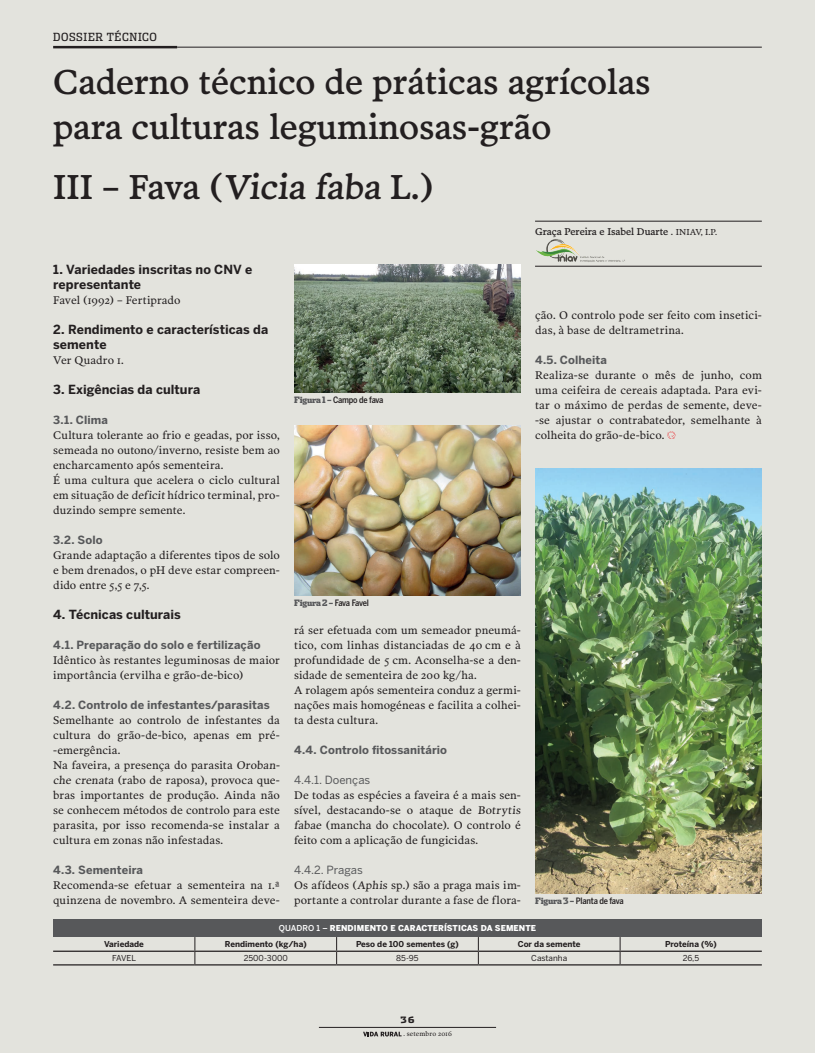
<style>
.page{position:relative;width:815px;height:1053px;background:#fff}
.page>*{position:absolute;margin:0;border:0;box-sizing:border-box;transform-origin:0 0}
.t1{font:35px/45px "Poynter Text Roman Four";color:#231f20}
.t2{font:35px "Poynter Text Roman Four";letter-spacing:-.02em;color:#231f20}
.t3{font:700 12.5px/15px "Benton Sans";letter-spacing:.005em;color:#231f20}
.t4{font:11.25px/15px "Poynter Text Roman Two";letter-spacing:.005em;color:#231f20}
.t5{font:700 11.25px "Benton Sans";letter-spacing:.01em;color:#57585a}
.t6{font:11.25px "Benton Sans";color:#57585a}
.t7{font:11.25px "Dispatch Cond";letter-spacing:.055em;color:#231f20}
.t8{font:10px "Poynter Text Roman Four";color:#231f20}
.t9{font:500 8.75px "Benton Sans Cond";letter-spacing:-.025em;color:#231f20}
.t10{font:900 8.75px "Dispatch";color:#231f20}
.t11{font:700 8.12px "Benton Sans";color:#231f20}
.t12{font:900 8.12px "Benton Sans";letter-spacing:.01em;color:#fff}
.t13{font:8.12px "Benton Sans";color:#231f20}
.t14{font:6.75px "Poynter Text Roman Two";letter-spacing:.02em;color:#231f20}
.s1{font-family:"Poynter Text Roman Two"}
.s2{font-family:"Poynter Text Roman Two";font-size:8.75px}
.s3{font-family:"Dispatch Cond";font-weight:900;color:#57585a}
.s4{font-weight:500}
</style>
<div class="page">
<div style="left:0;top:0;width:815px;height:1052px;background:#e3e3dd"></div>
<hr style="left:53px;top:46px;width:124px;height:2px;background:#231f20">
<svg style="left:363px;top:1031px;width:39px;height:5px"></svg>
<hr style="left:319px;top:1027px;width:177px;height:1px;background:#231f20">
<hr style="left:177px;top:47px;width:585px;height:1px;background:#231f20">
<svg style="left:667px;top:431px;width:8px;height:8px"></svg>
<hr style="left:535px;top:221px;width:227px;height:1px;background:#231f20">
<hr style="left:535px;top:266px;width:227px;height:1px;background:#231f20">
<img style="left:536px;top:239px;width:89px;height:23px">
<div style="left:53px;top:919px;width:709px;height:17px;background:#57585a"></div>
<svg style="left:195px;top:936px;width:1px;height:28px"></svg>
<svg style="left:336px;top:936px;width:1px;height:28px"></svg>
<svg style="left:478px;top:936px;width:1px;height:28px"></svg>
<svg style="left:620px;top:936px;width:1px;height:28px"></svg>
<hr style="left:53px;top:950px;width:142px;height:1px;background:#231f20">
<hr style="left:195px;top:950px;width:142px;height:1px;background:#231f20">
<hr style="left:337px;top:950px;width:141px;height:1px;background:#231f20">
<hr style="left:478px;top:950px;width:142px;height:1px;background:#231f20">
<hr style="left:620px;top:950px;width:142px;height:1px;background:#231f20">
<hr style="left:53px;top:964px;width:142px;height:1px;background:#231f20">
<hr style="left:195px;top:964px;width:142px;height:1px;background:#231f20">
<hr style="left:337px;top:964px;width:141px;height:1px;background:#231f20">
<hr style="left:478px;top:964px;width:142px;height:1px;background:#231f20">
<hr style="left:620px;top:964px;width:142px;height:1px;background:#231f20">
<img style="left:294px;top:265px;width:227px;height:127px">
<img style="left:535px;top:468px;width:227px;height:425px">
<img style="left:294px;top:425px;width:227px;height:170px">
<p class="t7" style="left:53px;top:30px;width:105px">DOSSIER TÉCNICO</p>
<p class="t7" style="left:53px;top:30px;width:49px">CABEÇA</p>
<h1 class="t1" style="left:53px;top:58px;width:599px">Caderno técnico de práticas agrícolas para culturas leguminosas-grão</h1>
<h1 class="t2" style="left:53px;top:165px;width:382px">III – Fava (Vicia faba L.)</h1>
<p class="t8" style="left:535px;top:225px;width:184px">Graça Pereira e Isabel Duarte <span class="s1">.</span> <span class="s2">INIAV, I.P.</span></p>
<p class="t3" style="left:53px;top:262px;width:201px">1. Variedades inscritas no CNV e representante</p>
<p class="t4" style="left:53px;top:292px;width:129px">Favel (1992) – Fertiprado</p>
<p class="t3" style="left:53px;top:322px;width:217px">2. Rendimento e características da semente</p>
<p class="t4" style="left:53px;top:352px;width:72px">Ver Quadro 1.</p>
<p class="t3" style="left:53px;top:382px;width:149px">3. Exigências da cultura</p>
<p class="t5" style="left:53px;top:413px;width:56px">3.1. Clima</p>
<p class="t4" style="left:53px;top:427px;width:228px">Cultura tolerante ao frio e geadas, por isso, semeada no outono/inverno, resiste bem ao encharcamento após sementeira.<br>É uma cultura que acelera o ciclo cultural em situação de deficit hídrico terminal, pro&shy;duzindo sempre semente.</p>
<p class="t5" style="left:53px;top:533px;width:51px">3.2. Solo</p>
<p class="t4" style="left:53px;top:547px;width:228px;text-align:justify">Grande adaptação a diferentes tipos de solo e bem drenados, o pH deve estar compreen&shy;dido entre 5,5 e 7,5.</p>
<p class="t3" style="left:53px;top:607px;width:129px">4. Técnicas culturais</p>
<p class="t5" style="left:53px;top:638px;width:209px">4.1. Preparação do solo e fertilização</p>
<p class="t4" style="left:53px;top:652px;width:228px">Idêntico às restantes leguminosas de maior importância (ervilha e grão-de-bico)</p>
<p class="t5" style="left:53px;top:698px;width:218px">4.2. Controlo de infestantes/parasitas</p>
<p class="t4" style="left:53px;top:712px;width:229px">Semelhante ao controlo de infestantes da cultura do grão-de-bico, apenas em pré--emergência.<br>Na faveira, a presença do parasita Oroban&shy;che crenata (rabo de raposa), provoca que&shy;bras importantes de produção. Ainda não se conhecem métodos de controlo para este parasita, por isso recomenda-se instalar a cultura em zonas não infestadas.</p>
<p class="t5" style="left:53px;top:863px;width:91px">4.3. Sementeira</p>
<p class="t4" style="left:53px;top:877px;width:228px">Recomenda-se efetuar a sementeira na 1.ª quinzena de novembro. A sementeira deve-</p>
<p class="t9" style="left:294px;top:395px;width:91px"><span class="s3">Figura 1 –</span> Campo de fava</p>
<p class="t4" style="left:535px;top:307px;width:228px">ção. O controlo pode ser feito com insetici&shy;das, à base de deltrametrina.</p>
<p class="t5" style="left:535px;top:353px;width:73px">4.5. Colheita</p>
<p class="t4" style="left:535px;top:367px;width:228px;text-align:justify">Realiza-se durante o mês de junho, com uma ceifeira de cereais adaptada. Para evi&shy;tar o máximo de perdas de semente, deve--se ajustar o contrabatedor, semelhante à colheita do grão-de-bico.</p>
<p class="t9" style="left:294px;top:597px;width:76px"><span class="s3">Figura 2 –</span> Fava Favel</p>
<p class="t4" style="left:294px;top:622px;width:228px">rá ser efetuada com um semeador pneumá&shy;tico, com linhas distanciadas de 40 cm e à profundidade de 5 cm. Aconselha-se a den&shy;sidade de sementeira de 200 kg/ha.<br>A rolagem após sementeira conduz a germi&shy;nações mais homogéneas e facilita a colhei&shy;ta desta cultura.</p>
<p class="t5" style="left:294px;top:743px;width:155px">4.4. Controlo fitossanitário</p>
<p class="t6" style="left:294px;top:773px;width:78px">4.4.1. Doenças</p>
<p class="t4" style="left:294px;top:787px;width:229px;text-align:justify">De todas as espécies a faveira é a mais sen&shy;sível, destacando-se o ataque de Botrytis fabae (mancha do chocolate). O controlo é feito com a aplicação de fungicidas.</p>
<p class="t6" style="left:294px;top:863px;width:70px">4.4.2. Pragas</p>
<p class="t4" style="left:294px;top:877px;width:228px">Os afídeos (Aphis sp.) são a praga mais im&shy;portante a controlar durante a fase de flora-</p>
<p class="t9" style="left:535px;top:895px;width:90px"><span class="s3">Figura 3 –</span> Planta de fava</p>
<p class="t12" style="left:279px;top:923px;width:259px"><span class="s4">QUADRO 1 –</span> RENDIMENTO E CARACTERÍSTICAS DA SEMENTE</p>
<p class="t11" style="left:104px;top:939px;width:41px">Variedade</p>
<p class="t11" style="left:225px;top:939px;width:83px">Rendimento (kg/ha)</p>
<p class="t11" style="left:356px;top:939px;width:104px">Peso de 100 sementes (g)</p>
<p class="t11" style="left:518px;top:939px;width:64px">Cor da semente</p>
<p class="t11" style="left:665px;top:939px;width:53px">Proteína (%)</p>
<p class="t13" style="left:112px;top:953px;width:25px">FAVEL</p>
<p class="t13" style="left:244px;top:953px;width:46px">2500-3000</p>
<p class="t13" style="left:396px;top:953px;width:24px">85-95</p>
<p class="t13" style="left:531px;top:953px;width:37px">Castanha</p>
<p class="t13" style="left:683px;top:953px;width:18px">26,5</p>
<p class="t10" style="left:400px;top:1013px;width:16px">36</p>
<p class="t14" style="left:403px;top:1029px;width:50px">. setembro 2016</p>
</div>
